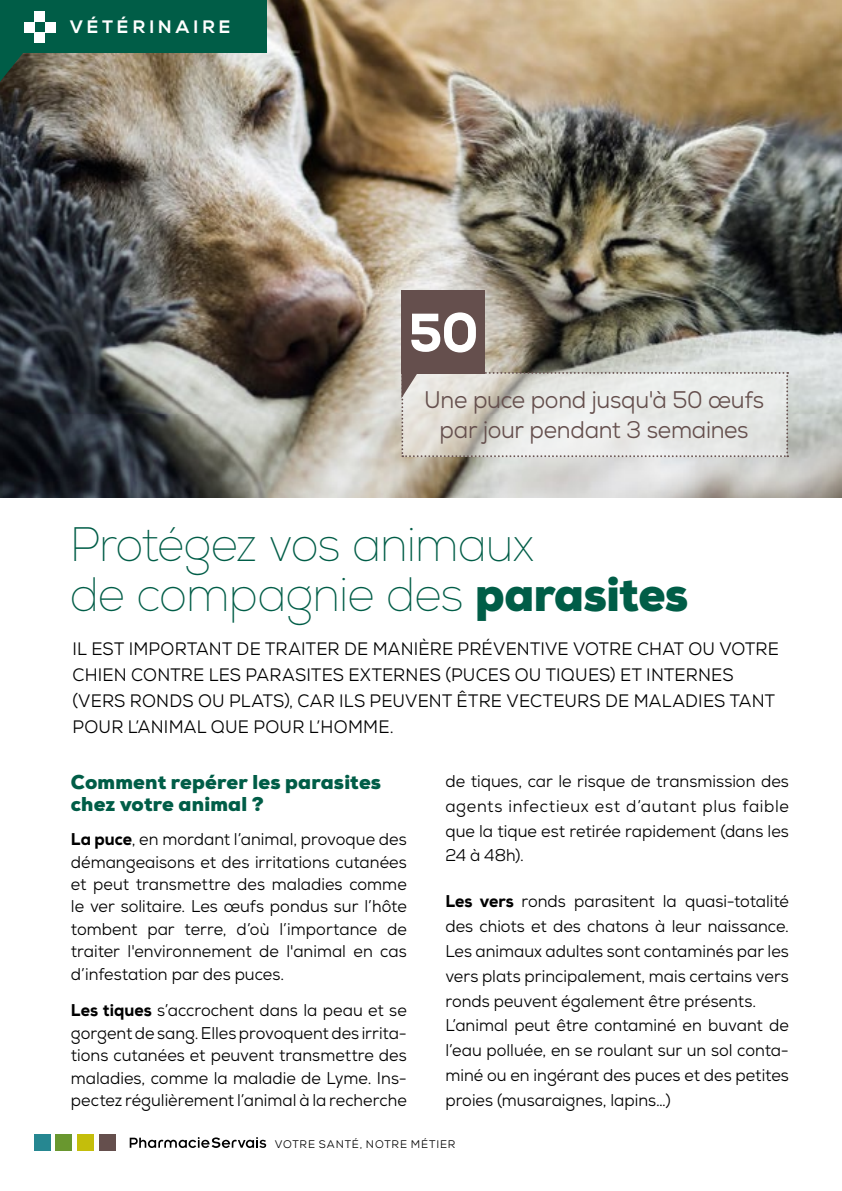
<style>
.page{position:relative;width:842px;height:1191px;background:#fff}
.page>*{position:absolute;margin:0;border:0;box-sizing:border-box;transform-origin:0 0}
.t1{font:800 54px "Nexa";color:#fff;scale:.95 1}
.t2{font:100 48.2px/50px "Nexa";letter-spacing:-.02em;color:#005d47;scale:.95 1}
.t3{font:24px/30px "Nexa";letter-spacing:-.015em;color:#654f4d;text-align:center;scale:.95 1}
.t4{font:900 20px/22.4px "Nexa";letter-spacing:.01em;color:#005d47}
.t5{font:18px/26px "Nexa";letter-spacing:.01em;color:#000;scale:.95 1}
.t6{font:800 18px "Nexa";letter-spacing:.2em;color:#fff}
.t7{font:17px/24.8px "Nexa";color:#000;text-align:justify;scale:.95 1}
.t8{font:11px "Nexa";letter-spacing:.075em;color:#000}
.s1{font-weight:900}
.s2{font-weight:800}
</style>
<div class="page">
<img style="left:0;top:0;width:842px;height:414px">
<img style="left:0;top:414px;width:842px;height:83px">
<div style="left:401px;top:290px;width:84px;height:84px;background:#654f4d"></div>
<svg style="left:401px;top:372px;width:387px;height:85px;background:#e0dfdb"></svg>
<div style="left:0;top:0;width:266px;height:53px;background:#005d47"></div>
<svg style="left:0;top:53px;width:24px;height:29px"></svg>
<div style="left:45px;top:22px;width:10px;height:10px;background:#fff"></div>
<div style="left:35px;top:12px;width:10px;height:10px;background:#fff"></div>
<div style="left:35px;top:32px;width:10px;height:11px;background:#fff"></div>
<div style="left:24px;top:22px;width:11px;height:10px;background:#fff"></div>
<div style="left:56px;top:1134px;width:16px;height:17px;background:#69972f"></div>
<div style="left:34px;top:1134px;width:17px;height:17px;background:#268791"></div>
<div style="left:99px;top:1134px;width:17px;height:17px;background:#654f4d"></div>
<div style="left:77px;top:1134px;width:17px;height:17px;background:#c4be0b"></div>
<svg style="left:130px;top:1137px;width:136px;height:11px"></svg>
<p class="t6" style="left:70px;top:16px;width:162px">VÉTÉRINAIRE</p>
<h1 class="t1" style="left:409px;top:298px;width:75px">50</h1>
<h3 class="t3" style="left:424px;top:385px;width:359px">Une puce pond jusqu'à 50 œufs par jour pendant 3 semaines</h3>
<h2 class="t2" style="left:70px;top:520px;width:653px">Protégez vos animaux<br>de compagnie des <span class="s1">parasites</span></h2>
<p class="t5" style="left:72px;top:636px;width:745px">IL EST IMPORTANT DE TRAITER DE MANIÈRE PRÉVENTIVE VOTRE CHAT OU VOTRE CHIEN CONTRE LES PARASITES EXTERNES (PUCES OU TIQUES) ET INTERNES (VERS RONDS OU PLATS), CAR ILS PEUVENT ÊTRE VECTEURS DE MALADIES TANT POUR L’ANIMAL QUE POUR L’HOMME.</p>
<p class="t4" style="left:71px;top:771px;width:312px">Comment repérer les parasites chez votre animal ?</p>
<p class="t7" style="left:71px;top:828px;width:355px;line-height:22.4px"><span class="s2">La puce</span>, en mordant l’animal, provoque des démangeaisons et des irritations cutanées et peut transmettre des maladies comme le ver solitaire. Les œufs pondus sur l’hôte tombent par terre, d’où l’importance de traiter l'environnement de l'animal en cas d’infestation par des puces.</p>
<p class="t7" style="left:71px;top:999px;width:355px;line-height:22.4px"><span class="s2">Les tiques</span> s’accrochent dans la peau et se gorgent de sang. Elles provoquent des irrita&shy;tions cutanées et peuvent transmettre des maladies, comme la maladie de Lyme. Ins&shy;pectez régulièrement l’animal à la recherche</p>
<p class="t7" style="left:445px;top:768px;width:363px">de tiques, car le risque de transmission des agents infectieux est d’autant plus faible que la tique est retirée rapidement (dans les 24 à 48h).</p>
<p class="t7" style="left:445px;top:889px;width:363px;text-align:left"><span class="s2">Les vers</span> ronds parasitent la quasi-totalité des chiots et des chatons à leur naissance.<br>Les animaux adultes sont contaminés par les vers plats principalement, mais certains vers ronds peuvent également être présents.<br>L’animal peut être contaminé en buvant de l’eau polluée, en se roulant sur un sol conta&shy;miné ou en ingérant des puces et des petites proies (musaraignes, lapins…)</p>
<p class="t8" style="left:275px;top:1136px;width:182px">VOTRE SANTÉ, NOTRE MÉTIER</p>
</div>
